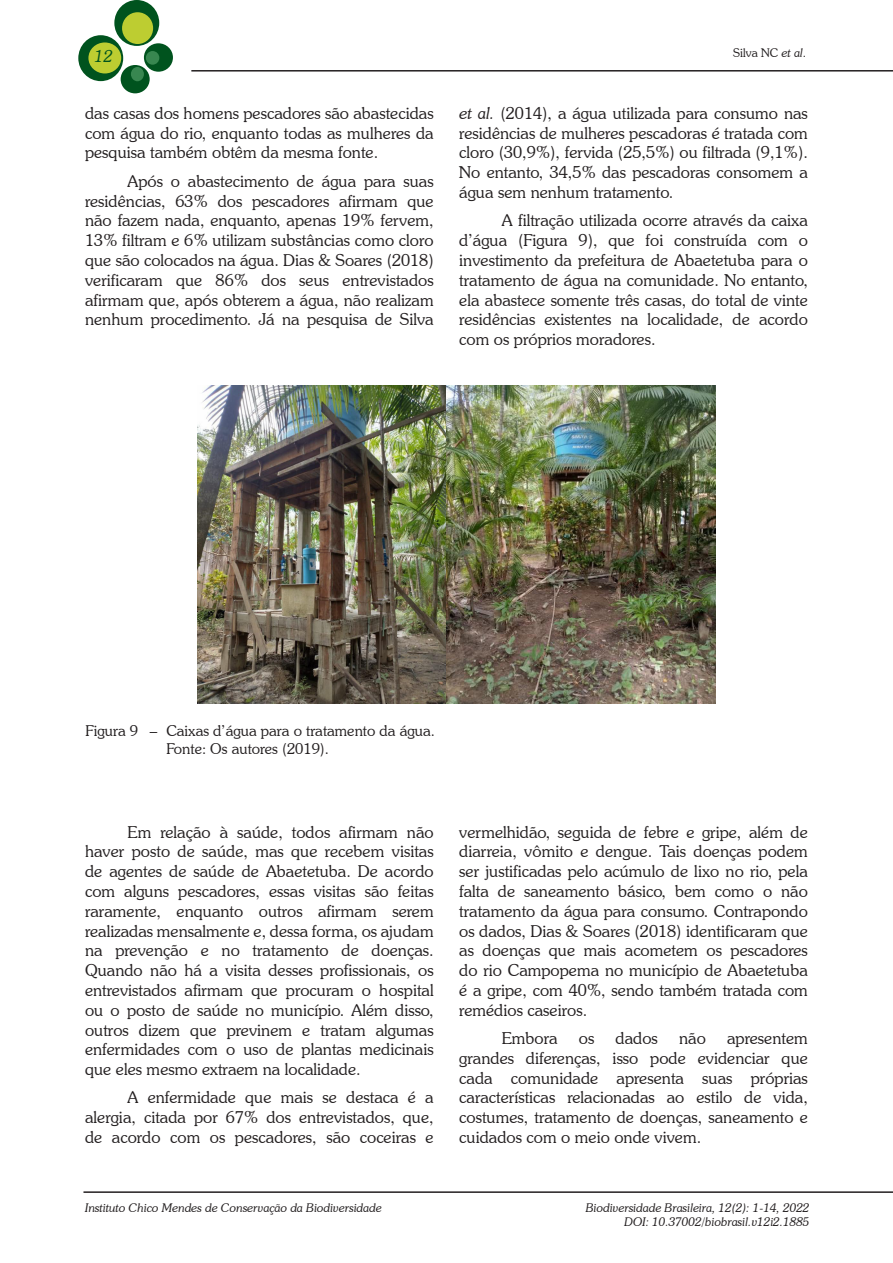
<style>
.page{position:relative;width:893px;height:1263px;background:#fff}
.page>*{position:absolute;margin:0;border:0;box-sizing:border-box;transform-origin:0 0}
.texto{font:300 16.5px/19.8px "Souvenir IT Cby BT";color:#231f20;text-align:justify}
.t1{font:italic 300 16.5px "Souvenir IT Cby BT";color:#00531e}
.figura{font:300 15px "Souvenir IT Cby BT";color:#231f20}
.t2{font:italic 300 12px/14.4px "Souvenir IT Cby BT";color:#231f20;text-align:right}
.t3{font:300 12px "Souvenir IT Cby BT";color:#231f20}
.s1{font-style:italic}
</style>
<div class="page">
<div style="left:114px;top:0;width:45px;height:46px;background:#00531e;border-radius:50%"></div>
<div style="left:78px;top:35px;width:45px;height:46px;background:#00531e;border-radius:50%"></div>
<div style="left:144px;top:43px;width:29px;height:29px;background:#00531e;border-radius:50%"></div>
<div style="left:121px;top:65px;width:29px;height:28px;background:#00531e;border-radius:50%"></div>
<div style="left:122px;top:12px;width:31px;height:32px;background:#bdcd31;border-radius:50%"></div>
<div style="left:88px;top:42px;width:33px;height:31px;background:#bdcd31;border-radius:50%"></div>
<div style="left:146px;top:51px;width:13px;height:14px;background:#388750;border-radius:50%"></div>
<div style="left:131px;top:67px;width:13px;height:14px;background:#388750;border-radius:50%"></div>
<hr style="left:83px;top:1191px;width:810px;height:2px;background:#231f20">
<hr style="left:191px;top:70px;width:702px;height:2px;background:#231f20">
<img style="left:198px;top:386px;width:517px;height:318px">
<p class="t1" style="left:95px;top:46px;width:20px">12</p>
<p class="texto" style="left:85px;top:103px;width:350px">das casas dos homens pescadores são abastecidas com água do rio, enquanto todas as mulheres da pesquisa também obtêm da mesma fonte.</p>
<p class="texto" style="left:85px;top:171px;width:350px;text-indent:43px">Após o abastecimento de água para suas residências, 63% dos pescadores afirmam que não fazem nada, enquanto, apenas 19% fervem, 13% filtram e 6% utilizam substâncias como cloro que são colocados na água. Dias &amp; Soares (2018) verificaram que 86% dos seus entrevistados afirmam que, após obterem a água, não realizam nenhum procedimento. Já na pesquisa de Silva</p>
<p class="t3" style="left:733px;top:46px;width:74px">Silva NC <span class="s1">et al</span>.</p>
<p class="texto" style="left:459px;top:103px;width:350px"><span class="s1">et al.</span> (2014), a água utilizada para consumo nas residências de mulheres pescadoras é tratada com cloro (30,9%), fervida (25,5%) ou filtrada (9,1%).<br>No entanto, 34,5% das pescadoras consomem a água sem nenhum tratamento.</p>
<p class="texto" style="left:459px;top:210px;width:350px;text-indent:43px">A filtração utilizada ocorre através da caixa d’água (Figura 9), que foi construída com o investimento da prefeitura de Abaetetuba para o tratamento de água na comunidade. No entanto, ela abastece somente três casas, do total de vinte residências existentes na localidade, de acordo com os próprios moradores.</p>
<p class="figura" style="left:86px;top:722px;width:351px">Figura 9 – Caixas d’água para o tratamento da água.</p>
<p class="figura" style="left:166px;top:740px;width:164px">Fonte: Os autores (2019).</p>
<p class="texto" style="left:85px;top:821px;width:350px;text-indent:43px">Em relação à saúde, todos afirmam não haver posto de saúde, mas que recebem visitas de agentes de saúde de Abaetetuba. De acordo com alguns pescadores, essas visitas são feitas raramente, enquanto outros afirmam serem realizadas mensalmente e, dessa forma, os ajudam na prevenção e no tratamento de doenças.<br>Quando não há a visita desses profissionais, os entrevistados afirmam que procuram o hospital ou o posto de saúde no município. Além disso, outros dizem que previnem e tratam algumas enfermidades com o uso de plantas medicinais que eles mesmo extraem na localidade.</p>
<p class="texto" style="left:85px;top:1087px;width:350px;text-indent:43px">A enfermidade que mais se destaca é a alergia, citada por 67% dos entrevistados, que, de acordo com os pescadores, são coceiras e</p>
<p class="t2" style="left:85px;top:1200px;width:298px">Instituto Chico Mendes de Conservação da Biodiversidade</p>
<p class="texto" style="left:459px;top:821px;width:350px">vermelhidão, seguida de febre e gripe, além de diarreia, vômito e dengue. Tais doenças podem ser justificadas pelo acúmulo de lixo no rio, pela falta de saneamento básico, bem como o não tratamento da água para consumo. Contrapondo os dados, Dias &amp; Soares (2018) identificaram que as doenças que mais acometem os pescadores do rio Campopema no município de Abaetetuba é a gripe, com 40%, sendo também tratada com remédios caseiros.</p>
<p class="texto" style="left:502px;top:1028px;width:57px">Embora</p>
<p class="texto" style="left:579px;top:1028px;width:17px">os</p>
<p class="texto" style="left:616px;top:1028px;width:44px">dados</p>
<p class="texto" style="left:679px;top:1028px;width:28px">não</p>
<p class="texto" style="left:459px;top:1028px;width:350px;text-indent:268px">apresentem grandes diferenças, isso pode evidenciar que cada comunidade apresenta suas próprias características relacionadas ao estilo de vida, costumes, tratamento de doenças, saneamento e cuidados com o meio onde vivem.</p>
<p class="t2" style="left:586px;top:1200px;width:225px">Biodiversidade Brasileira, 12(2): 1-14, 2022<br>DOI: 10.37002/biobrasil.v12i2.1885</p>
</div>
